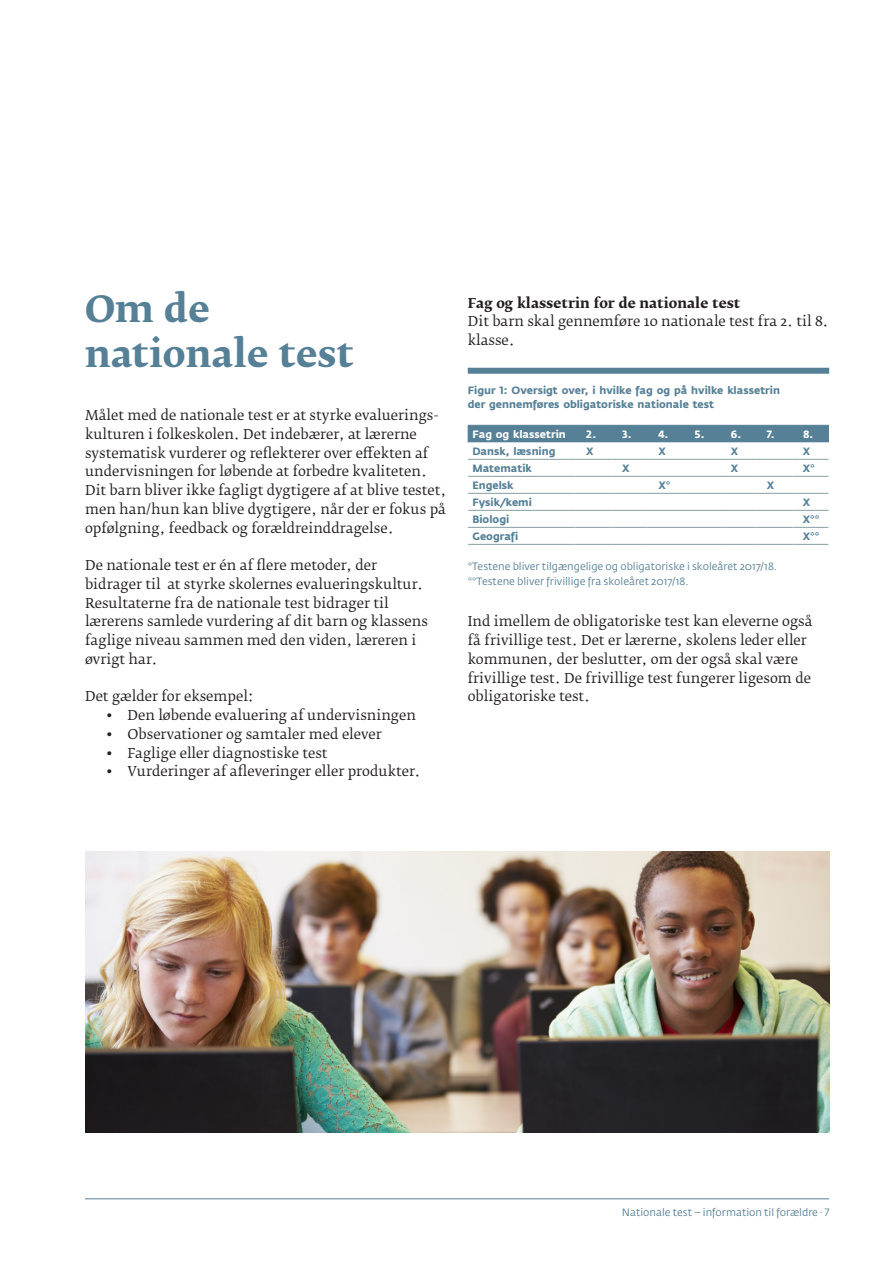
<style>
.page{position:relative;width:893px;height:1263px;background:#fff}
.page>*{position:absolute;margin:0;border:0;box-sizing:border-box;transform-origin:0 0}
.t1{font:700 36px/45px "Fedra Serif B Std";color:#568096}
.t2{font:13.5px/18.8px "Fedra Serif B Std";color:#231f20}
.t3{font:700 13.5px "Fedra Serif B Std";color:#231f20}
.t4{font:700 10.5px/13.5px "Fedra Sans";color:#568096}
.t5{font:10.5px/15px "Fedra Sans Std";color:#568096}
.t6{font:700 10.5px "Fedra Sans";color:#fff}
</style>
<div class="page">
<hr style="left:85px;top:1198px;width:744px;height:1px;background:#568096">
<div style="left:468px;top:368px;width:361px;height:6px;background:#568096"></div>
<div style="left:468px;top:425px;width:361px;height:17px;background:#568096"></div>
<hr style="left:468px;top:459px;width:107px;height:1px;background:#889ea5">
<hr style="left:575px;top:459px;width:37px;height:1px;background:#889ea5">
<hr style="left:612px;top:459px;width:36px;height:1px;background:#889ea5">
<hr style="left:720px;top:459px;width:36px;height:1px;background:#889ea5">
<hr style="left:756px;top:459px;width:36px;height:1px;background:#889ea5">
<hr style="left:792px;top:459px;width:36px;height:1px;background:#889ea5">
<hr style="left:468px;top:476px;width:107px;height:1px;background:#889ea5">
<hr style="left:756px;top:476px;width:36px;height:1px;background:#889ea5">
<hr style="left:792px;top:476px;width:36px;height:1px;background:#889ea5">
<hr style="left:468px;top:493px;width:107px;height:1px;background:#889ea5">
<hr style="left:792px;top:493px;width:36px;height:1px;background:#889ea5">
<hr style="left:648px;top:459px;width:36px;height:1px;background:#889ea5">
<hr style="left:684px;top:459px;width:36px;height:1px;background:#889ea5">
<hr style="left:575px;top:476px;width:37px;height:1px;background:#889ea5">
<hr style="left:612px;top:476px;width:36px;height:1px;background:#889ea5">
<hr style="left:684px;top:476px;width:36px;height:1px;background:#889ea5">
<hr style="left:720px;top:476px;width:36px;height:1px;background:#889ea5">
<hr style="left:648px;top:493px;width:36px;height:1px;background:#889ea5">
<hr style="left:756px;top:493px;width:36px;height:1px;background:#889ea5">
<hr style="left:468px;top:510px;width:107px;height:1px;background:#889ea5">
<hr style="left:792px;top:510px;width:36px;height:1px;background:#889ea5">
<hr style="left:468px;top:527px;width:107px;height:1px;background:#889ea5">
<hr style="left:792px;top:527px;width:36px;height:1px;background:#889ea5">
<hr style="left:648px;top:476px;width:36px;height:1px;background:#889ea5">
<hr style="left:575px;top:493px;width:37px;height:1px;background:#889ea5">
<hr style="left:612px;top:493px;width:36px;height:1px;background:#889ea5">
<hr style="left:684px;top:493px;width:36px;height:1px;background:#889ea5">
<hr style="left:720px;top:493px;width:36px;height:1px;background:#889ea5">
<hr style="left:575px;top:510px;width:37px;height:1px;background:#889ea5">
<hr style="left:612px;top:510px;width:36px;height:1px;background:#889ea5">
<hr style="left:648px;top:510px;width:36px;height:1px;background:#889ea5">
<hr style="left:684px;top:510px;width:36px;height:1px;background:#889ea5">
<hr style="left:720px;top:510px;width:36px;height:1px;background:#889ea5">
<hr style="left:756px;top:510px;width:36px;height:1px;background:#889ea5">
<hr style="left:575px;top:527px;width:37px;height:1px;background:#889ea5">
<hr style="left:612px;top:527px;width:36px;height:1px;background:#889ea5">
<hr style="left:648px;top:527px;width:36px;height:1px;background:#889ea5">
<hr style="left:684px;top:527px;width:36px;height:1px;background:#889ea5">
<hr style="left:720px;top:527px;width:36px;height:1px;background:#889ea5">
<hr style="left:756px;top:527px;width:36px;height:1px;background:#889ea5">
<hr style="left:468px;top:544px;width:107px;height:1px;background:#889ea5">
<hr style="left:575px;top:544px;width:37px;height:1px;background:#889ea5">
<hr style="left:612px;top:544px;width:36px;height:1px;background:#889ea5">
<hr style="left:648px;top:544px;width:36px;height:1px;background:#889ea5">
<hr style="left:684px;top:544px;width:36px;height:1px;background:#889ea5">
<hr style="left:720px;top:544px;width:36px;height:1px;background:#889ea5">
<hr style="left:756px;top:544px;width:36px;height:1px;background:#889ea5">
<hr style="left:792px;top:544px;width:36px;height:1px;background:#889ea5">
<img style="left:85px;top:851px;width:744px;height:282px">
<h1 class="t1" style="left:85px;top:287px;width:271px">Om de nationale test</h1>
<p class="t2" style="left:85px;top:406px;width:363px">Målet med de nationale test er at styrke evaluerings&shy;kulturen i folkeskolen. Det indebærer, at lærerne systematisk vurderer og reflekterer over effekten af undervisningen for løbende at forbedre kvaliteten.<br>Dit barn bliver ikke fagligt dygtigere af at blive testet, men han/hun kan blive dygtigere, når der er fokus på opfølgning, feedback og forældreinddragelse.</p>
<p class="t2" style="left:85px;top:556px;width:344px">De nationale test er én af flere metoder, der bidrager til at styrke skolernes evalueringskultur.<br>Resultaterne fra de nationale test bidrager til lærerens samlede vurdering af dit barn og klassens faglige niveau sammen med den viden, læreren i øvrigt har.</p>
<p class="t2" style="left:85px;top:687px;width:170px">Det gælder for eksempel:</p>
<p class="t2" style="left:106px;top:706px;width:311px">• Den løbende evaluering af undervisningen</p>
<p class="t2" style="left:106px;top:725px;width:277px">• Observationer og samtaler med elever</p>
<p class="t2" style="left:106px;top:744px;width:223px">• Faglige eller diagnostiske test</p>
<p class="t2" style="left:106px;top:762px;width:316px">• Vurderinger af afleveringer eller produkter.</p>
<p class="t3" style="left:468px;top:295px;width:274px">Fag og klassetrin for de nationale test</p>
<p class="t2" style="left:468px;top:312px;width:362px">Dit barn skal gennemføre 10 nationale test fra 2. til 8. klasse.</p>
<p class="t4" style="left:468px;top:384px;width:314px">Figur 1: Oversigt over, i hvilke fag og på hvilke klassetrin der gennemføres obligatoriske nationale test</p>
<p class="t6" style="left:472px;top:428px;width:95px">Fag og klassetrin</p>
<p class="t6" style="left:586px;top:428px;width:12px">2.</p>
<p class="t6" style="left:622px;top:428px;width:11px">3.</p>
<p class="t6" style="left:658px;top:428px;width:11px">4.</p>
<p class="t6" style="left:695px;top:428px;width:11px">5.</p>
<p class="t6" style="left:731px;top:428px;width:12px">6.</p>
<p class="t6" style="left:767px;top:428px;width:9px">7.</p>
<p class="t6" style="left:803px;top:428px;width:12px">8.</p>
<p class="t4" style="left:472px;top:444px;width:85px">Dansk, læsning</p>
<p class="t4" style="left:586px;top:444px;width:9px">X</p>
<p class="t4" style="left:658px;top:444px;width:9px">X</p>
<p class="t4" style="left:731px;top:444px;width:9px">X</p>
<p class="t4" style="left:803px;top:444px;width:9px">X</p>
<p class="t4" style="left:472px;top:461px;width:61px">Matematik</p>
<p class="t4" style="left:622px;top:461px;width:9px">X</p>
<p class="t4" style="left:731px;top:461px;width:9px">X</p>
<p class="t4" style="left:803px;top:461px;width:13px">X*</p>
<p class="t4" style="left:472px;top:478px;width:43px">Engelsk</p>
<p class="t4" style="left:658px;top:478px;width:13px">X*</p>
<p class="t4" style="left:767px;top:478px;width:9px">X</p>
<p class="t4" style="left:472px;top:495px;width:61px">Fysik/kemi</p>
<p class="t4" style="left:803px;top:495px;width:9px">X</p>
<p class="t4" style="left:472px;top:512px;width:38px">Biologi</p>
<p class="t4" style="left:803px;top:512px;width:18px">X**</p>
<p class="t4" style="left:472px;top:529px;width:47px">Geografi</p>
<p class="t4" style="left:803px;top:529px;width:18px">X**</p>
<p class="t5" style="left:468px;top:559px;width:311px">*Testene bliver tilgængelige og obligatoriske i skoleåret 2017/18. **Testene bliver frivillige fra skoleåret 2017/18.</p>
<p class="t2" style="left:468px;top:612px;width:346px">Ind imellem de obligatoriske test kan eleverne også få frivillige test. Det er lærerne, skolens leder eller kommunen, der beslutter, om der også skal være frivillige test. De frivillige test fungerer ligesom de obligatoriske test.</p>
<p class="t5" style="left:622px;top:1205px;width:209px">Nationale test – information til forældre · 7</p>
</div>
